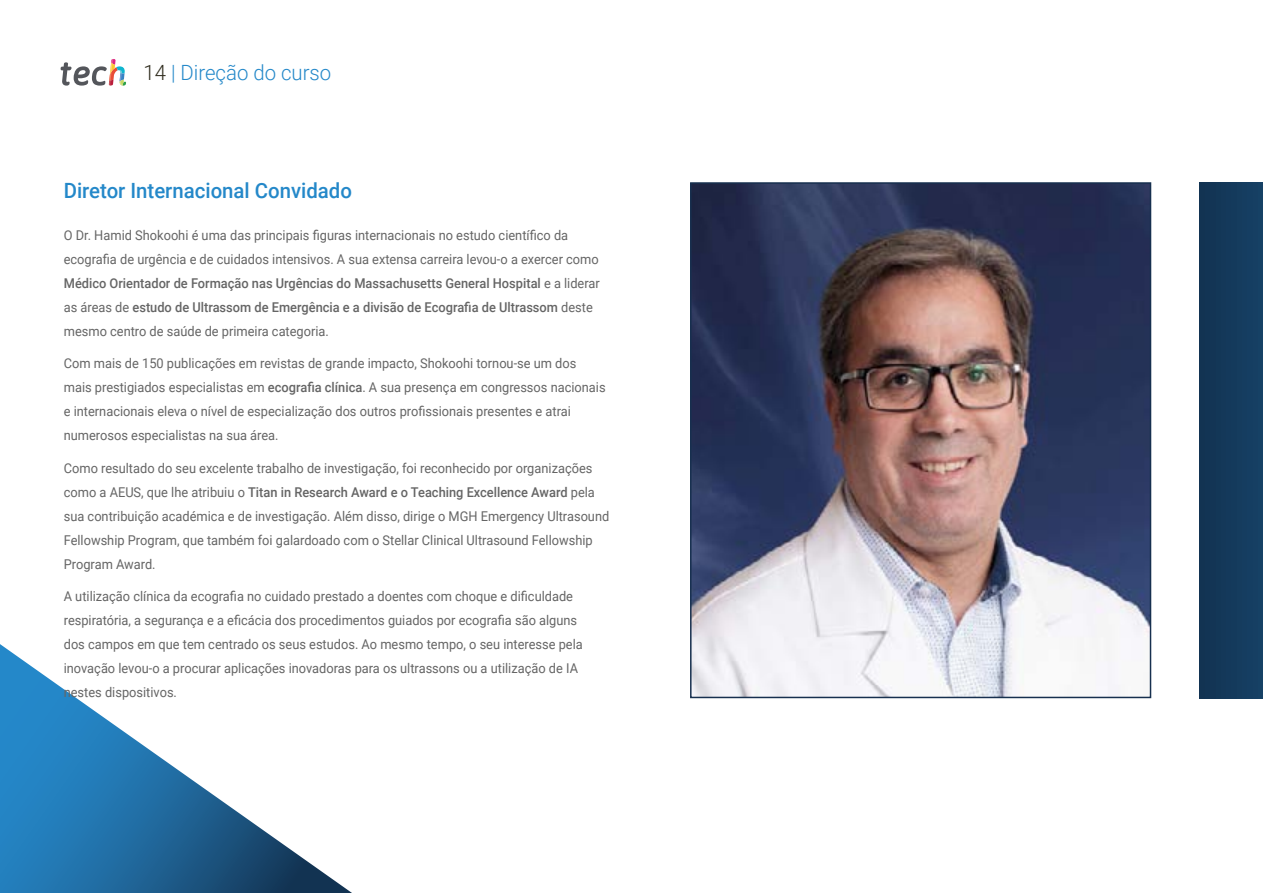
<style>
.page{position:relative;width:1263px;height:893px;background:#fff}
.page>*{position:absolute;margin:0;border:0;box-sizing:border-box;transform-origin:0 0}
.t1{font:500 21px "Roboto";color:#2488c9}
.t2{font:300 21px "Roboto";color:#2488c9}
.t3{font:13.5px/24px "Roboto";color:#656565;scale:.95 1}
.s1{color:#312e20}
.s2{font-weight:500}
</style>
<div class="page">
<img style="left:693px;top:185px;width:455px;height:510px">
<div style="left:690px;top:182px;width:461px;height:516px;border:2px solid #17304f"></div>
<svg style="left:0;top:644px;width:352px;height:249px"></svg>
<div style="left:1199px;top:182px;width:64px;height:516px;background:#14395b"></div>
<svg style="left:61px;top:59px;width:65px;height:27px"></svg>
<h1 class="t2" style="left:144px;top:57px;width:189px"><span class="s1">14</span> | Direção do curso</h1>
<h1 class="t1" style="left:64px;top:176px;width:290px">Diretor Internacional Convidado</h1>
<p class="t3" style="left:64px;top:222px;width:566px">O Dr. Hamid Shokoohi é uma das principais figuras internacionais no estudo científico da ecografia de urgência e de cuidados intensivos. A sua extensa carreira levou-o a exercer como <span class="s2">Médico Orientador de Formação nas Urgências do Massachusetts General Hospital</span> e a liderar as áreas de <span class="s2">estudo de Ultrassom de Emergência e a divisão de Ecografia de Ultrassom</span> deste mesmo centro de saúde de primeira categoria.</p>
<p class="t3" style="left:64px;top:351px;width:572px">Com mais de 150 publicações em revistas de grande impacto, Shokoohi tornou-se um dos mais prestigiados especialistas em <span class="s2">ecografia clínica</span>. A sua presença em congressos nacionais e internacionais eleva o nível de especialização dos outros profissionais presentes e atrai numerosos especialistas na sua área.</p>
<p class="t3" style="left:64px;top:455px;width:576px">Como resultado do seu excelente trabalho de investigação, foi reconhecido por organizações como a AEUS, que lhe atribuiu o <span class="s2">Titan in Research Award e o Teaching Excellence Award</span> pela sua contribuição académica e de investigação. Além disso, dirige o MGH Emergency Ultrasound Fellowship Program, que também foi galardoado com o Stellar Clinical Ultrasound Fellowship Program Award.</p>
<p class="t3" style="left:64px;top:584px;width:548px">A utilização clínica da ecografia no cuidado prestado a doentes com choque e dificuldade respiratória, a segurança e a eficácia dos procedimentos guiados por ecografia são alguns dos campos em que tem centrado os seus estudos. Ao mesmo tempo, o seu interesse pela inovação levou-o a procurar aplicações inovadoras para os ultrassons ou a utilização de IA nestes dispositivos.</p>
</div>
